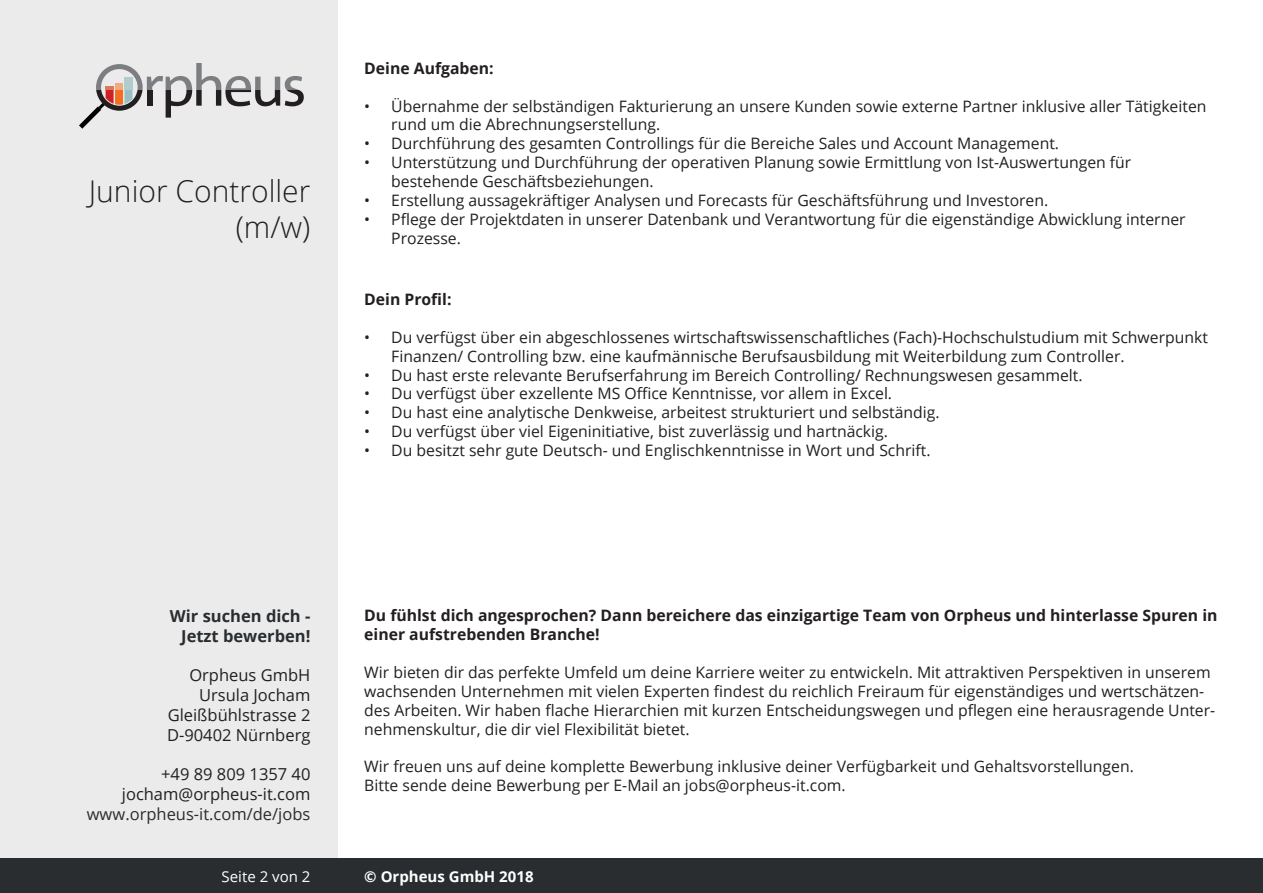
<style>
.page{position:relative;width:1263px;height:893px;background:#fff}
.page>*{position:absolute;margin:0;border:0;box-sizing:border-box;transform-origin:0 0}
.t1{font:300 30px/36px "Open Sans";color:#231f20;text-align:right}
.t2{font:16.5px/19.8px "Open Sans";color:#231f20;text-align:right}
.t3{font:700 16.5px/19.8px "Open Sans";color:#292d2f;text-align:right}
.t4{font:16.5px "Open Sans";color:#292d2f}
.t5{font:15.75px/18.9px "Open Sans";color:#231f20}
.t6{font:700 15.75px/18.9px "Open Sans";color:#231f20}
.t7{font:700 15px "Open Sans";color:#fff}
.t8{font:15px "Open Sans";color:#fff}
</style>
<div class="page">
<div style="left:0;top:0;width:337px;height:893px;background:#ebebec"></div>
<div style="left:0;top:859px;width:1263px;height:34px;background:#292d2f"></div>
<svg style="left:79px;top:63px;width:225px;height:66px"></svg>
<h1 class="t1" style="left:89px;top:172px;width:223px">Junior Controller (m/w)</h1>
<p class="t6" style="left:364px;top:58px;width:131px">Deine Aufgaben:</p>
<p class="t5" style="left:391px;top:96px;width:817px;text-indent:-27px">• Übernahme der selbständigen Fakturierung an unsere Kunden sowie externe Partner inklusive aller Tätigkeiten rund um die Abrechnungserstellung.</p>
<p class="t5" style="left:364px;top:134px;width:696px">• Durchführung des gesamten Controllings für die Bereiche Sales und Account Management.</p>
<p class="t5" style="left:391px;top:153px;width:742px;text-indent:-27px">• Unterstützung und Durchführung der operativen Planung sowie Ermittlung von Ist-Auswertungen für bestehende Geschäftsbeziehungen.</p>
<p class="t5" style="left:364px;top:190px;width:685px">• Erstellung aussagekräftiger Analysen und Forecasts für Geschäftsführung und Investoren.</p>
<p class="t5" style="left:391px;top:209px;width:796px;text-indent:-27px">• Pflege der Projektdaten in unserer Datenbank und Verantwortung für die eigenständige Abwicklung interner<br>Prozesse.</p>
<p class="t6" style="left:364px;top:289px;width:89px">Dein Profil:</p>
<p class="t5" style="left:391px;top:327px;width:818px;text-indent:-27px">• Du verfügst über ein abgeschlossenes wirtschaftswissenschaftliches (Fach)-Hochschulstudium mit Schwerpunkt<br>Finanzen/ Controlling bzw. eine kaufmännische Berufsausbildung mit Weiterbildung zum Controller.</p>
<p class="t5" style="left:364px;top:365px;width:720px">• Du hast erste relevante Berufserfahrung im Bereich Controlling/ Rechnungswesen gesammelt.</p>
<p class="t5" style="left:364px;top:384px;width:529px">• Du verfügst über exzellente MS Office Kenntnisse, vor allem in Excel.</p>
<p class="t5" style="left:364px;top:403px;width:577px">• Du hast eine analytische Denkweise, arbeitest strukturiert und selbständig.</p>
<p class="t5" style="left:364px;top:422px;width:525px">• Du verfügst über viel Eigeninitiative, bist zuverlässig und hartnäckig.</p>
<p class="t5" style="left:364px;top:441px;width:568px">• Du besitzt sehr gute Deutsch- und Englischkenntnisse in Wort und Schrift.</p>
<p class="t3" style="left:170px;top:605px;width:142px">Wir suchen dich -<br>Jetzt bewerben!</p>
<p class="t2" style="left:167px;top:665px;width:145px">Orpheus GmbH<br>Ursula Jocham<br>Gleißbühlstrasse 2<br>D-90402 Nürnberg</p>
<p class="t2" style="left:122px;top:764px;width:190px">+49 89 809 1357 40 jocham@orpheus-it.com</p>
<p class="t4" style="left:87px;top:802px;width:225px">www.orpheus-it.com/de/jobs</p>
<p class="t6" style="left:364px;top:606px;width:855px">Du fühlst dich angesprochen? Dann bereichere das einzigartige Team von Orpheus und hinterlasse Spuren in einer aufstrebenden Branche!</p>
<p class="t5" style="left:364px;top:662px;width:852px">Wir bieten dir das perfekte Umfeld um deine Karriere weiter zu entwickeln. Mit attraktiven Perspektiven in unserem wachsenden Unternehmen mit vielen Experten findest du reichlich Freiraum für eigenständiges und wertschätzen&shy;des Arbeiten. Wir haben flache Hierarchien mit kurzen Entscheidungswegen und pflegen eine herausragende Unter&shy;nehmenskultur, die dir viel Flexibilität bietet.</p>
<p class="t5" style="left:364px;top:757px;width:771px">Wir freuen uns auf deine komplette Bewerbung inklusive deiner Verfügbarkeit und Gehaltsvorstellungen.<br>Bitte sende deine Bewerbung per E-Mail an jobs@orpheus-it.com.</p>
<p class="t8" style="left:222px;top:866px;width:90px">Seite 2 von 2</p>
<p class="t7" style="left:364px;top:866px;width:171px">© Orpheus GmbH 2018</p>
</div>
